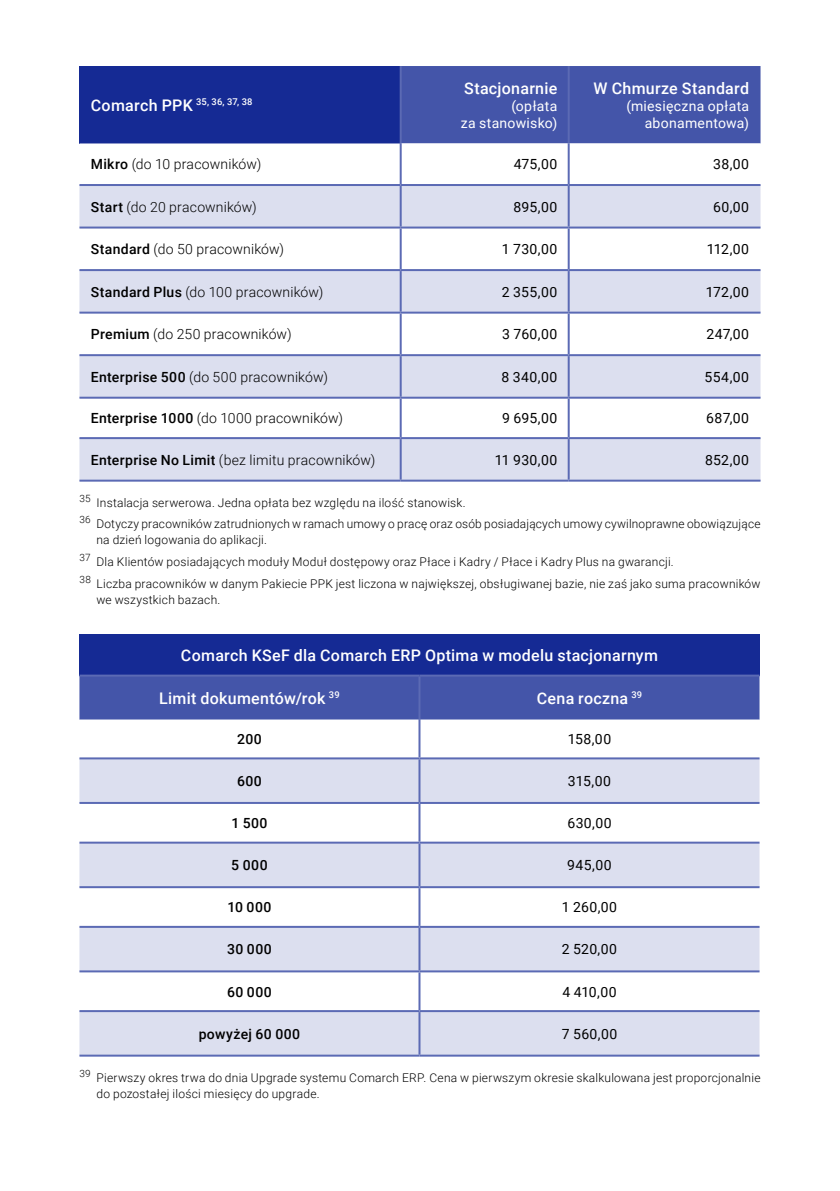
<style>
.page{position:relative;width:840px;height:1191px;background:#fff}
.page>*{position:absolute;margin:0;border:0;box-sizing:border-box;transform-origin:0 0}
.t1{font:500 16px "Roboto";letter-spacing:.02em;color:#fff}
.t2{font:300 14px "Roboto";letter-spacing:.015em;color:#000}
.t3{font:14px "Roboto";letter-spacing:.03em;color:#000}
.t4{font:14px/16.8px "Roboto";letter-spacing:.02em;color:#fff;text-align:right}
.t5{font:500 14px "Roboto";letter-spacing:.035em;color:#000}
.t6{font:300 12px/21.6px "Roboto";letter-spacing:.02em;color:#000}
.t7{font:500 9.4px "Roboto";letter-spacing:.02em;color:#fff}
.s1{font-size:16px}
.s2{font-weight:500}
</style>
<div class="page">
<div style="left:79px;top:66px;width:321px;height:77px;background:#152a94"></div>
<div style="left:401px;top:66px;width:359px;height:77px;background:#4455a9"></div>
<svg style="left:79px;top:186px;width:681px;height:293px;fill:#dcdfef"></svg>
<hr style="left:567px;top:66px;width:2px;height:77px;background:#5b6ab4">
<hr style="left:567px;top:143px;width:2px;height:41px;background:#5b6ab4">
<hr style="left:79px;top:184px;width:321px;height:2px;background:#5b6ab4">
<hr style="left:400px;top:184px;width:168px;height:2px;background:#5b6ab4">
<hr style="left:399px;top:186px;width:2px;height:40px;background:#5b6ab4">
<hr style="left:568px;top:184px;width:192px;height:2px;background:#5b6ab4">
<hr style="left:567px;top:186px;width:2px;height:40px;background:#5b6ab4">
<hr style="left:399px;top:143px;width:2px;height:41px;background:#5b6ab4">
<hr style="left:79px;top:226px;width:321px;height:2px;background:#5b6ab4">
<hr style="left:79px;top:269px;width:321px;height:2px;background:#5b6ab4">
<hr style="left:399px;top:314px;width:2px;height:40px;background:#5b6ab4">
<hr style="left:399px;top:399px;width:2px;height:38px;background:#5b6ab4">
<hr style="left:399px;top:66px;width:2px;height:77px;background:#5b6ab4">
<hr style="left:400px;top:226px;width:168px;height:2px;background:#5b6ab4">
<hr style="left:399px;top:228px;width:2px;height:41px;background:#5b6ab4">
<hr style="left:400px;top:269px;width:168px;height:2px;background:#5b6ab4">
<hr style="left:568px;top:226px;width:192px;height:2px;background:#5b6ab4">
<hr style="left:567px;top:228px;width:2px;height:41px;background:#5b6ab4">
<hr style="left:79px;top:312px;width:321px;height:2px;background:#5b6ab4">
<hr style="left:399px;top:271px;width:2px;height:41px;background:#5b6ab4">
<hr style="left:568px;top:269px;width:192px;height:2px;background:#5b6ab4">
<hr style="left:567px;top:271px;width:2px;height:41px;background:#5b6ab4">
<hr style="left:400px;top:312px;width:168px;height:2px;background:#5b6ab4">
<hr style="left:568px;top:312px;width:192px;height:2px;background:#5b6ab4">
<hr style="left:567px;top:314px;width:2px;height:40px;background:#5b6ab4">
<hr style="left:400px;top:354px;width:168px;height:2px;background:#5b6ab4">
<hr style="left:400px;top:397px;width:168px;height:2px;background:#5b6ab4">
<hr style="left:567px;top:399px;width:2px;height:38px;background:#5b6ab4">
<hr style="left:400px;top:437px;width:168px;height:2px;background:#5b6ab4">
<hr style="left:568px;top:354px;width:192px;height:2px;background:#5b6ab4">
<hr style="left:567px;top:356px;width:2px;height:41px;background:#5b6ab4">
<hr style="left:568px;top:397px;width:192px;height:2px;background:#5b6ab4">
<hr style="left:568px;top:437px;width:192px;height:2px;background:#5b6ab4">
<hr style="left:567px;top:439px;width:2px;height:40px;background:#5b6ab4">
<hr style="left:568px;top:479px;width:192px;height:2px;background:#5b6ab4">
<hr style="left:400px;top:479px;width:168px;height:2px;background:#5b6ab4">
<hr style="left:79px;top:354px;width:321px;height:2px;background:#5b6ab4">
<hr style="left:399px;top:356px;width:2px;height:41px;background:#5b6ab4">
<hr style="left:79px;top:397px;width:321px;height:2px;background:#5b6ab4">
<hr style="left:79px;top:437px;width:321px;height:2px;background:#5b6ab4">
<hr style="left:399px;top:439px;width:2px;height:40px;background:#5b6ab4">
<hr style="left:79px;top:479px;width:321px;height:2px;background:#5b6ab4">
<div style="left:79px;top:634px;width:680px;height:41px;background:#152a94"></div>
<div style="left:79px;top:676px;width:680px;height:43px;background:#4455a9"></div>
<svg style="left:79px;top:759px;width:680px;height:295px;fill:#dcdfef"></svg>
<hr style="left:418px;top:676px;width:2px;height:43px;background:#5b6ab4">
<hr style="left:79px;top:674px;width:340px;height:2px;background:#5b6ab4">
<hr style="left:419px;top:674px;width:340px;height:2px;background:#5b6ab4">
<hr style="left:79px;top:757px;width:340px;height:2px;background:#5b6ab4">
<hr style="left:79px;top:802px;width:340px;height:2px;background:#5b6ab4">
<hr style="left:79px;top:841px;width:340px;height:2px;background:#5b6ab4">
<hr style="left:79px;top:886px;width:340px;height:2px;background:#5b6ab4">
<hr style="left:79px;top:926px;width:340px;height:2px;background:#5b6ab4">
<hr style="left:79px;top:970px;width:340px;height:2px;background:#5b6ab4">
<hr style="left:79px;top:1010px;width:340px;height:2px;background:#5b6ab4">
<hr style="left:79px;top:1054px;width:340px;height:2px;background:#5b6ab4">
<hr style="left:418px;top:719px;width:2px;height:38px;background:#5b6ab4">
<hr style="left:419px;top:757px;width:340px;height:2px;background:#5b6ab4">
<hr style="left:418px;top:759px;width:2px;height:43px;background:#5b6ab4">
<hr style="left:419px;top:802px;width:340px;height:2px;background:#5b6ab4">
<hr style="left:418px;top:804px;width:2px;height:37px;background:#5b6ab4">
<hr style="left:418px;top:888px;width:2px;height:38px;background:#5b6ab4">
<hr style="left:418px;top:972px;width:2px;height:38px;background:#5b6ab4">
<hr style="left:419px;top:841px;width:340px;height:2px;background:#5b6ab4">
<hr style="left:418px;top:843px;width:2px;height:43px;background:#5b6ab4">
<hr style="left:419px;top:886px;width:340px;height:2px;background:#5b6ab4">
<hr style="left:419px;top:926px;width:340px;height:2px;background:#5b6ab4">
<hr style="left:418px;top:928px;width:2px;height:42px;background:#5b6ab4">
<hr style="left:419px;top:970px;width:340px;height:2px;background:#5b6ab4">
<hr style="left:419px;top:1010px;width:340px;height:2px;background:#5b6ab4">
<hr style="left:418px;top:1012px;width:2px;height:42px;background:#5b6ab4">
<hr style="left:419px;top:1054px;width:340px;height:2px;background:#5b6ab4">
<p class="t7" style="left:91px;top:95px;width:163px"><span class="s1">Comarch PPK</span> 35, 36, 37, 38</p>
<h1 class="t1" style="left:464px;top:77px;width:95px">Stacjonarnie</h1>
<p class="t4" style="left:460px;top:97px;width:98px">(opłata<br>za stanowisko)</p>
<h1 class="t1" style="left:593px;top:77px;width:157px">W Chmurze Standard</h1>
<p class="t4" style="left:626px;top:97px;width:124px">(miesięczna opłata abonamentowa)</p>
<p class="t2" style="left:91px;top:154px;width:172px"><span class="s2">Mikro</span> (do 10 pracowników)</p>
<p class="t3" style="left:513px;top:154px;width:45px">475,00</p>
<p class="t3" style="left:712px;top:154px;width:37px">38,00</p>
<p class="t2" style="left:91px;top:197px;width:167px"><span class="s2">Start</span> (do 20 pracowników)</p>
<p class="t3" style="left:513px;top:197px;width:45px">895,00</p>
<p class="t3" style="left:712px;top:197px;width:37px">60,00</p>
<p class="t2" style="left:91px;top:239px;width:195px"><span class="s2">Standard</span> (do 50 pracowników)</p>
<p class="t3" style="left:501px;top:239px;width:57px">1 730,00</p>
<p class="t3" style="left:706px;top:239px;width:44px">112,00</p>
<p class="t2" style="left:91px;top:282px;width:234px"><span class="s2">Standard Plus</span> (do 100 pracowników)</p>
<p class="t3" style="left:501px;top:282px;width:57px">2 355,00</p>
<p class="t3" style="left:705px;top:282px;width:45px">172,00</p>
<p class="t2" style="left:91px;top:324px;width:202px"><span class="s2">Premium</span> (do 250 pracowników)</p>
<p class="t3" style="left:502px;top:324px;width:56px">3 760,00</p>
<p class="t3" style="left:706px;top:324px;width:44px">247,00</p>
<p class="t2" style="left:91px;top:367px;width:238px"><span class="s2">Enterprise 500</span> (do 500 pracowników)</p>
<p class="t3" style="left:501px;top:367px;width:57px">8 340,00</p>
<p class="t3" style="left:704px;top:367px;width:46px">554,00</p>
<p class="t2" style="left:91px;top:408px;width:254px"><span class="s2">Enterprise 1000</span> (do 1000 pracowników)</p>
<p class="t3" style="left:502px;top:408px;width:57px">9 695,00</p>
<p class="t3" style="left:705px;top:408px;width:44px">687,00</p>
<p class="t2" style="left:91px;top:450px;width:286px"><span class="s2">Enterprise No Limit</span> (bez limitu pracowników)</p>
<p class="t3" style="left:494px;top:450px;width:64px">11 930,00</p>
<p class="t3" style="left:704px;top:450px;width:46px">852,00</p>
<p class="t6" style="left:79px;top:491px;width:682px"><sup>35</sup> Instalacja serwerowa. Jedna opłata bez względu na ilość stanowisk.<br><sup>36</sup> Dotyczy pracowników zatrudnionych w ramach umowy o pracę oraz osób posiadających umowy cywilnoprawne obowiązujące</p>
<p class="t6" style="left:79px;top:529px;width:682px;text-indent:17px">na dzień logowania do aplikacji.<br><sup>37</sup> Dla Klientów posiadających moduły Moduł dostępowy oraz Płace i Kadry / Płace i Kadry Plus na gwarancji.<br><sup>38</sup> Liczba pracowników w danym Pakiecie PPK jest liczona w największej, obsługiwanej bazie, nie zaś jako suma pracowników</p>
<p class="t6" style="left:96px;top:588px;width:125px">we wszystkich bazach.</p>
<h1 class="t1" style="left:181px;top:644px;width:478px">Comarch KSeF dla Comarch ERP Optima w modelu stacjonarnym</h1>
<h1 class="t1" style="left:159px;top:687px;width:182px">Limit dokumentów/rok <sup>39</sup></h1>
<h1 class="t1" style="left:536px;top:687px;width:107px">Cena roczna <sup>39</sup></h1>
<p class="t5" style="left:237px;top:729px;width:26px">200</p>
<p class="t3" style="left:567px;top:729px;width:45px">158,00</p>
<p class="t5" style="left:237px;top:771px;width:26px">600</p>
<p class="t3" style="left:567px;top:771px;width:45px">315,00</p>
<p class="t5" style="left:231px;top:813px;width:38px">1 500</p>
<p class="t3" style="left:567px;top:813px;width:46px">630,00</p>
<p class="t5" style="left:231px;top:855px;width:38px">5 000</p>
<p class="t3" style="left:567px;top:855px;width:46px">945,00</p>
<p class="t5" style="left:227px;top:897px;width:45px">10 000</p>
<p class="t3" style="left:561px;top:897px;width:57px">1 260,00</p>
<p class="t5" style="left:227px;top:939px;width:46px">30 000</p>
<p class="t3" style="left:561px;top:939px;width:57px">2 520,00</p>
<p class="t5" style="left:227px;top:981px;width:46px">60 000</p>
<p class="t3" style="left:562px;top:981px;width:56px">4 410,00</p>
<p class="t5" style="left:198px;top:1023px;width:103px">powyżej 60 000</p>
<p class="t3" style="left:561px;top:1023px;width:57px">7 560,00</p>
<p class="t6" style="left:96px;top:1069px;width:665px;line-height:16px;text-indent:-17px"><sup>39</sup> Pierwszy okres trwa do dnia Upgrade systemu Comarch ERP. Cena w pierwszym okresie skalkulowana jest proporcjonalnie do pozostałej ilości miesięcy do upgrade.</p>
</div>
